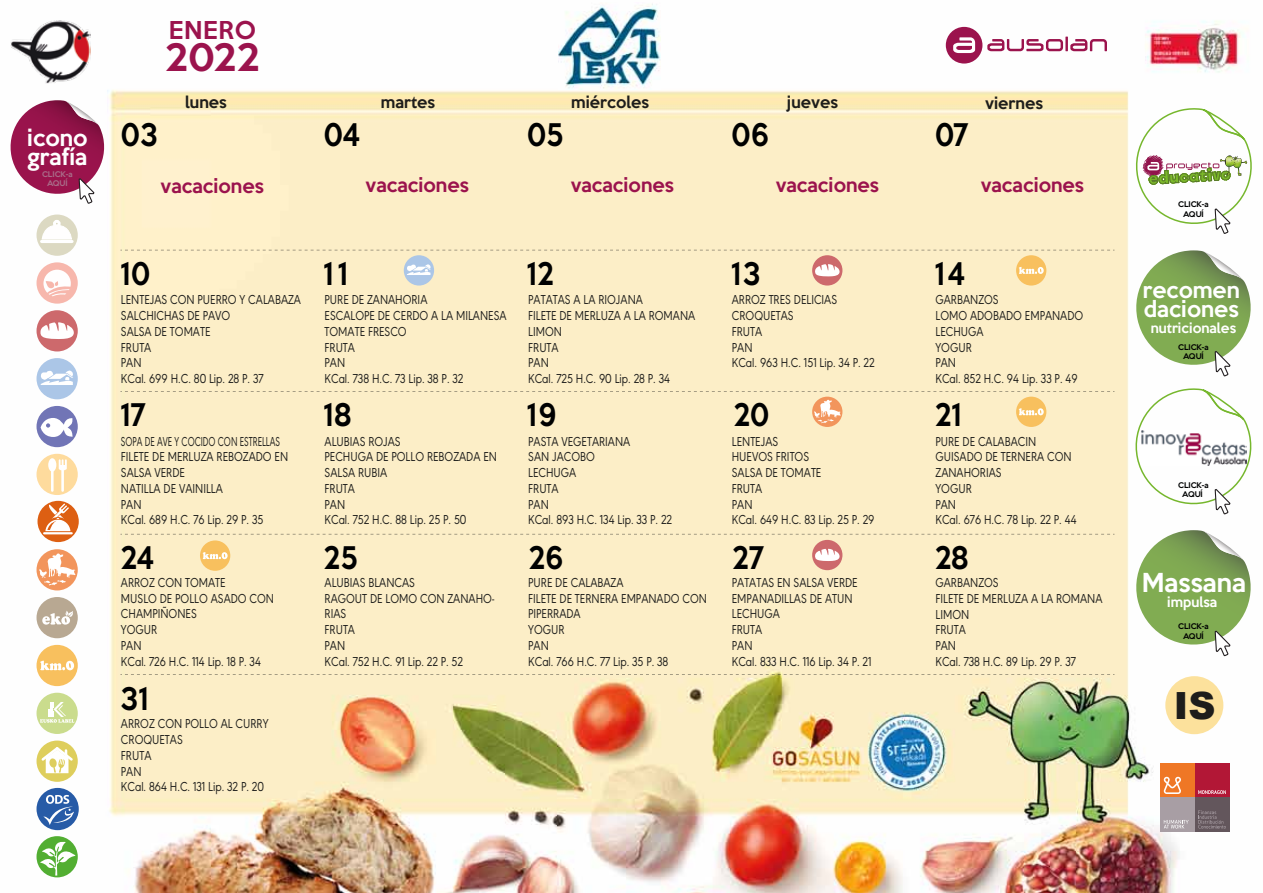
<style>
.page{position:relative;width:1263px;height:893px;background:#fff}
.page>*{position:absolute;margin:0;border:0;box-sizing:border-box;transform-origin:0 0}
.t1{font:900 37.5px "Arial";color:#1d1d1b}
.t2{font:500 34.5px "Keep Calm";color:#9b134d}
.t3{font:500 28.5px "Keep Calm";color:#000101;scale:.87 1}
.t4{font:500 23.85px "Keep Calm";color:#fff}
.t5{font:500 22.5px "Keep Calm";letter-spacing:.03em;color:#9b134d}
.t6{font:500 21px/19px "Keep Calm";color:#fff}
.t7{font:500 20.55px/18.8px "Keep Calm";color:#fff}
.t8{font:500 18px "Keep Calm";color:#9b134d}
.t9{font:500 15px "Keep Calm";color:#1d1d1b}
.t10{font:13.5px/15.8px "URW Geometric";color:#1d1d1b;scale:.85 1}
.t11{font:13.5px/15.8px "URW Geometric";color:#1d1d1b;scale:.68 1}
.t12{font:500 12.75px "Keep Calm";color:#fff}
.t13{font:500 7.2px/9.6px "Keep Calm";color:#000101;text-align:center}
.t14{font:500 7.2px/9.6px "Keep Calm";color:#a96d89;text-align:center}
</style>
<div class="page">
<img style="left:36px;top:20px;width:1208px;height:873px">
<div style="left:946px;top:27px;width:36px;height:37px;background:#9b134d;border-radius:50%"></div>
<svg style="left:953px;top:37px;width:22px;height:16px"></svg>
<hr style="left:1065px;top:37px;width:3px;height:14px;background:#9b134d">
<svg style="left:1070px;top:39px;width:37px;height:12px"></svg>
<svg style="left:987px;top:39px;width:76px;height:12px"></svg>
<svg style="left:120px;top:391px;width:994px;height:1px"></svg>
<svg style="left:120px;top:250px;width:994px;height:1px"></svg>
<svg style="left:120px;top:534px;width:994px;height:1px"></svg>
<svg style="left:120px;top:674px;width:994px;height:1px"></svg>
<div style="left:1165px;top:676px;width:58px;height:58px;background:#fce19c;border-radius:50%"></div>
<img style="left:11px;top:21px;width:79px;height:62px">
<div style="left:1195px;top:763px;width:34px;height:34px;background:#b21736"></div>
<div style="left:1160px;top:763px;width:35px;height:34px;background:#ef7725"></div>
<svg style="left:1164px;top:776px;width:17px;height:18px"></svg>
<div style="left:1160px;top:797px;width:35px;height:35px;background:#a89ea4"></div>
<div style="left:1195px;top:797px;width:34px;height:35px;background:#63565c"></div>
<svg style="left:1198px;top:810px;width:28px;height:18px"></svg>
<svg style="left:1198px;top:790px;width:28px;height:4px"></svg>
<svg style="left:1164px;top:820px;width:25px;height:8px"></svg>
<div style="left:37px;top:215px;width:41px;height:41px;background:#dcd9c2;border-radius:50%"></div>
<hr style="left:42px;top:240px;width:30px;height:3px;background:#fff">
<div style="left:37px;top:262px;width:41px;height:42px;background:#f7b7ac;border-radius:50%"></div>
<svg style="left:43px;top:270px;width:28px;height:26px"></svg>
<div style="left:37px;top:358px;width:41px;height:41px;background:#abc6e7;border-radius:50%"></div>
<svg style="left:40px;top:370px;width:33px;height:15px"></svg>
<div style="left:37px;top:454px;width:41px;height:41px;background:#fedb9d;border-radius:50%"></div>
<svg style="left:58px;top:459px;width:9px;height:12px"></svg>
<hr style="left:61px;top:469px;width:3px;height:22px;background:#fff">
<hr style="left:51px;top:469px;width:3px;height:22px;background:#fff">
<div style="left:48px;top:458px;width:8px;height:14px;background:#fff;border-radius:50%"></div>
<div style="left:37px;top:310px;width:41px;height:41px;background:#cd696c;border-radius:50%"></div>
<svg style="left:40px;top:322px;width:34px;height:17px"></svg>
<div style="left:37px;top:406px;width:41px;height:41px;background:#7175b6;border-radius:50%"></div>
<svg style="left:41px;top:418px;width:32px;height:19px"></svg>
<div style="left:37px;top:597px;width:41px;height:41px;background:#b8a892;border-radius:50%"></div>
<svg style="left:42px;top:611px;width:31px;height:14px"></svg>
<div style="left:37px;top:645px;width:41px;height:41px;background:#f8c05e;border-radius:50%"></div>
<svg style="left:40px;top:661px;width:34px;height:9px"></svg>
<div style="left:37px;top:693px;width:41px;height:41px;background:#cadc8d;border-radius:50%"></div>
<svg style="left:40px;top:702px;width:34px;height:21px"></svg>
<div style="left:37px;top:836px;width:41px;height:41px;background:#52ae32;border-radius:50%"></div>
<svg style="left:40px;top:841px;width:36px;height:34px"></svg>
<div style="left:37px;top:741px;width:41px;height:41px;background:#dece5c;border-radius:50%"></div>
<svg style="left:39px;top:745px;width:36px;height:28px"></svg>
<div style="left:37px;top:549px;width:41px;height:41px;background:#f2955c;border-radius:50%"></div>
<svg style="left:39px;top:553px;width:37px;height:32px"></svg>
<div style="left:37px;top:788px;width:42px;height:42px;background:#275ba7;border-radius:50%"></div>
<svg style="left:43px;top:795px;width:31px;height:30px"></svg>
<div style="left:38px;top:501px;width:41px;height:41px;background:#dd5f12;border-radius:50%"></div>
<svg style="left:43px;top:503px;width:30px;height:31px"></svg>
<svg style="left:10px;top:100px;width:98px;height:140px"></svg>
<svg style="left:1131px;top:107px;width:121px;height:581px"></svg>
<div style="left:404px;top:255px;width:30px;height:31px;background:#abc6e7;border-radius:50%"></div>
<svg style="left:407px;top:264px;width:24px;height:11px"></svg>
<div style="left:812px;top:255px;width:30px;height:31px;background:#cd696c;border-radius:50%"></div>
<svg style="left:815px;top:264px;width:25px;height:13px"></svg>
<div style="left:812px;top:540px;width:30px;height:30px;background:#cd696c;border-radius:50%"></div>
<svg style="left:815px;top:549px;width:25px;height:12px"></svg>
<div style="left:1016px;top:397px;width:30px;height:30px;background:#f8c05e;border-radius:50%"></div>
<svg style="left:1019px;top:408px;width:25px;height:7px"></svg>
<div style="left:200px;top:540px;width:30px;height:31px;background:#f8c05e;border-radius:50%"></div>
<svg style="left:203px;top:552px;width:25px;height:7px"></svg>
<div style="left:1016px;top:255px;width:30px;height:31px;background:#f8c05e;border-radius:50%"></div>
<svg style="left:1019px;top:267px;width:25px;height:7px"></svg>
<div style="left:812px;top:397px;width:30px;height:30px;background:#f2955c;border-radius:50%"></div>
<svg style="left:814px;top:400px;width:27px;height:23px"></svg>
<img style="left:559px;top:4px;width:101px;height:85px">
<h3 class="t6" style="left:27px;top:126px;width:62px">icono grafía</h3>
<p class="t14" style="left:42px;top:169px;width:32px">CLICK-a<br>AQUÍ</p>
<h3 class="t5" style="left:169px;top:11px;width:89px">ENERO</h3>
<h2 class="t2" style="left:165px;top:27px;width:96px">2022</h2>
<p class="t9" style="left:185px;top:89px;width:43px">lunes</p>
<p class="t9" style="left:381px;top:89px;width:56px">martes</p>
<p class="t9" style="left:571px;top:89px;width:79px">miércoles</p>
<p class="t9" style="left:787px;top:89px;width:53px">jueves</p>
<p class="t9" style="left:985px;top:90px;width:59px">viernes</p>
<h3 class="t3" style="left:120px;top:110px;width:45px">03</h3>
<h3 class="t3" style="left:323px;top:110px;width:43px">04</h3>
<h3 class="t3" style="left:527px;top:110px;width:44px">05</h3>
<h3 class="t3" style="left:731px;top:110px;width:45px">06</h3>
<h3 class="t3" style="left:935px;top:110px;width:40px">07</h3>
<h3 class="t8" style="left:161px;top:170px;width:105px">vacaciones</h3>
<h3 class="t8" style="left:366px;top:169px;width:105px">vacaciones</h3>
<h3 class="t8" style="left:571px;top:169px;width:105px">vacaciones</h3>
<h3 class="t8" style="left:776px;top:169px;width:105px">vacaciones</h3>
<h3 class="t8" style="left:981px;top:169px;width:105px">vacaciones</h3>
<h3 class="t3" style="left:120px;top:249px;width:36px">10</h3>
<h3 class="t3" style="left:323px;top:249px;width:30px">11</h3>
<h3 class="t3" style="left:527px;top:249px;width:33px">12</h3>
<h3 class="t3" style="left:731px;top:249px;width:35px">13</h3>
<h3 class="t3" style="left:935px;top:249px;width:36px">14</h3>
<p class="t10" style="left:121px;top:291px;width:213px">LENTEJAS CON PUERRO Y CALABAZA<br>SALCHICHAS DE PAVO<br>SALSA DE TOMATE<br>FRUTA<br>PAN<br>KCal. 699 H.C. 80 Lip. 28 P. 37</p>
<p class="t10" style="left:325px;top:291px;width:216px">PURE DE ZANAHORIA<br>ESCALOPE DE CERDO A LA MILANESA<br>TOMATE FRESCO<br>FRUTA<br>PAN<br>KCal. 738 H.C. 73 Lip. 38 P. 32</p>
<p class="t10" style="left:528px;top:291px;width:198px">PATATAS A LA RIOJANA<br>FILETE DE MERLUZA A LA ROMANA<br>LIMON<br>FRUTA<br>PAN<br>KCal. 725 H.C. 90 Lip. 28 P. 34</p>
<p class="t10" style="left:732px;top:291px;width:169px">ARROZ TRES DELICIAS<br>CROQUETAS<br>FRUTA<br>PAN<br>KCal. 963 H.C. 151 Lip. 34 P. 22</p>
<p class="t10" style="left:935px;top:291px;width:175px">GARBANZOS<br>LOMO ADOBADO EMPANADO<br>LECHUGA<br>YOGUR<br>PAN<br>KCal. 852 H.C. 94 Lip. 33 P. 49</p>
<h3 class="t3" style="left:120px;top:390px;width:30px">17</h3>
<h3 class="t3" style="left:323px;top:390px;width:34px">18</h3>
<h3 class="t3" style="left:527px;top:390px;width:36px">19</h3>
<h3 class="t3" style="left:733px;top:390px;width:43px">20</h3>
<h3 class="t3" style="left:935px;top:390px;width:33px">21</h3>
<p class="t11" style="left:121px;top:432px;width:247px">SOPA DE AVE Y COCIDO CON ESTRELLAS<br>FILETE DE MERLUZA REBOZADO EN<br>SALSA VERDE<br>NATILLA DE VAINILLA<br>PAN<br>KCal. 689 H.C. 76 Lip. 29 P. 35</p>
<p class="t10" style="left:325px;top:432px;width:204px">ALUBIAS ROJAS<br>PECHUGA DE POLLO REBOZADA EN<br>SALSA RUBIA<br>FRUTA<br>PAN<br>KCal. 752 H.C. 88 Lip. 25 P. 50</p>
<p class="t10" style="left:528px;top:432px;width:171px">PASTA VEGETARIANA<br>SAN JACOBO<br>LECHUGA<br>FRUTA<br>PAN<br>KCal. 893 H.C. 134 Lip. 33 P. 22</p>
<p class="t10" style="left:732px;top:432px;width:169px">LENTEJAS<br>HUEVOS FRITOS<br>SALSA DE TOMATE<br>FRUTA<br>PAN<br>KCal. 649 H.C. 83 Lip. 25 P. 29</p>
<p class="t10" style="left:935px;top:432px;width:168px">PURE DE CALABACIN<br>GUISADO DE TERNERA CON<br>ZANAHORIAS<br>YOGUR<br>PAN<br>KCal. 676 H.C. 78 Lip. 22 P. 44</p>
<h3 class="t3" style="left:120px;top:533px;width:40px">24</h3>
<h3 class="t3" style="left:323px;top:533px;width:41px">25</h3>
<h3 class="t3" style="left:528px;top:533px;width:42px">26</h3>
<h3 class="t3" style="left:732px;top:533px;width:38px">27</h3>
<h3 class="t3" style="left:935px;top:533px;width:41px">28</h3>
<p class="t10" style="left:121px;top:573px;width:182px">ARROZ CON TOMATE<br>MUSLO DE POLLO ASADO CON<br>CHAMPIÑONES<br>YOGUR<br>PAN<br>KCal. 726 H.C. 114 Lip. 18 P. 34</p>
<p class="t10" style="left:325px;top:574px;width:202px">ALUBIAS BLANCAS<br>RAGOUT DE LOMO CON ZANAHO-<br>RIAS<br>FRUTA<br>PAN<br>KCal. 752 H.C. 91 Lip. 22 P. 52</p>
<p class="t10" style="left:528px;top:574px;width:212px">PURE DE CALABAZA<br>FILETE DE TERNERA EMPANADO CON<br>PIPERRADA<br>YOGUR<br>PAN<br>KCal. 766 H.C. 77 Lip. 35 P. 38</p>
<p class="t10" style="left:732px;top:574px;width:166px">PATATAS EN SALSA VERDE<br>EMPANADILLAS DE ATUN<br>LECHUGA<br>FRUTA<br>PAN<br>KCal. 833 H.C. 116 Lip. 34 P. 21</p>
<p class="t10" style="left:935px;top:574px;width:198px">GARBANZOS<br>FILETE DE MERLUZA A LA ROMANA<br>LIMON<br>FRUTA<br>PAN<br>KCal. 738 H.C. 89 Lip. 29 P. 37</p>
<h3 class="t3" style="left:120px;top:673px;width:34px">31</h3>
<p class="t10" style="left:121px;top:715px;width:175px">ARROZ CON POLLO AL CURRY<br>CROQUETAS<br>FRUTA<br>PAN<br>KCal. 864 H.C. 131 Lip. 32 P. 20</p>
<p class="t13" style="left:1178px;top:199px;width:32px">CLICK-a<br>AQUÍ</p>
<h3 class="t7" style="left:1143px;top:279px;width:99px">recomen daciones</h3>
<p class="t12" style="left:1151px;top:317px;width:87px">nutricionales</p>
<p class="t13" style="left:1178px;top:341px;width:32px">CLICK-a<br>AQUÍ</p>
<p class="t13" style="left:1178px;top:479px;width:32px">CLICK-a<br>AQUÍ</p>
<h3 class="t4" style="left:1142px;top:562px;width:106px">Massana</h3>
<p class="t12" style="left:1167px;top:591px;width:52px">impulsa</p>
<p class="t13" style="left:1178px;top:621px;width:32px">CLICK-a<br>AQUÍ</p>
<h1 class="t1" style="left:1174px;top:679px;width:43px">IS</h1>
</div>
